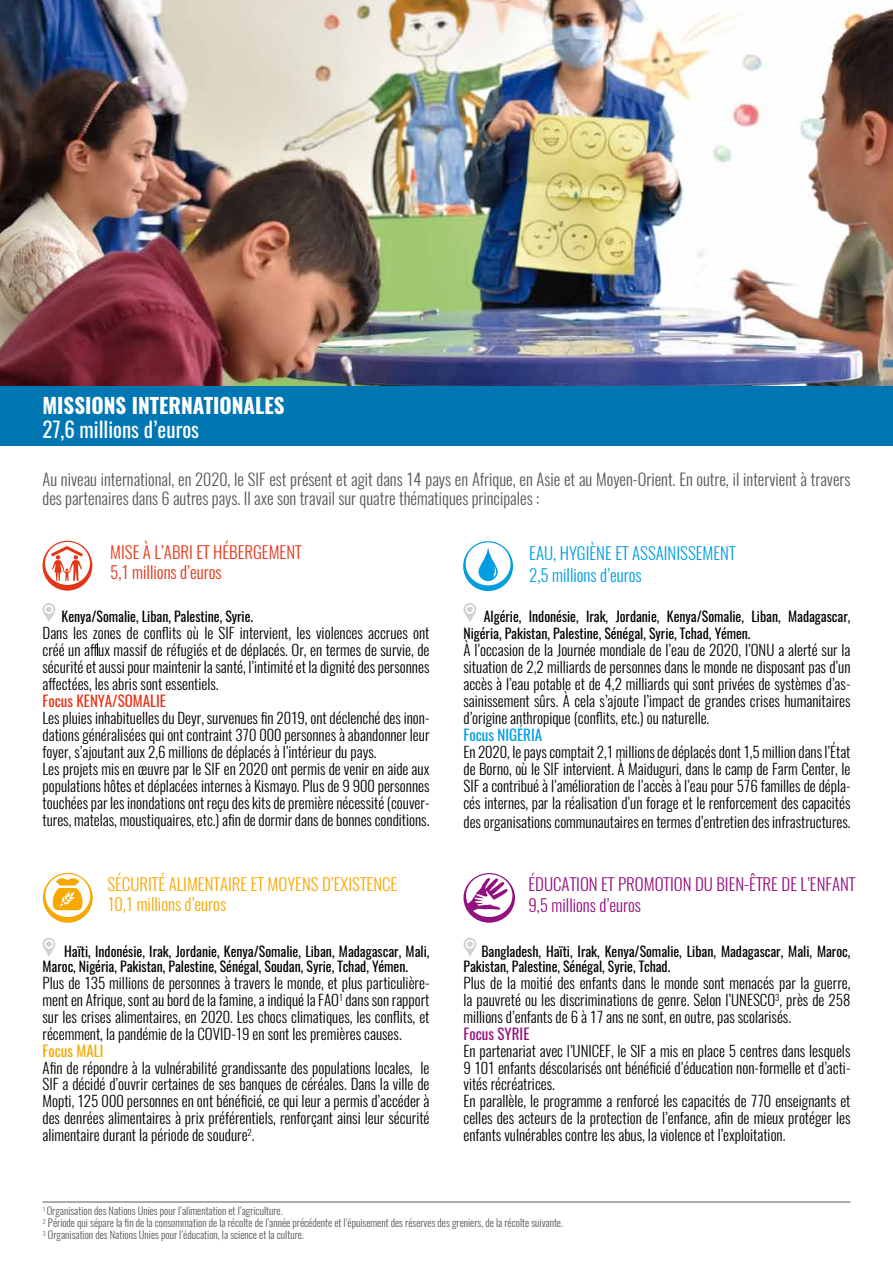
<style>
.page{position:relative;width:893px;height:1263px;background:#fff}
.page>*{position:absolute;margin:0;border:0;box-sizing:border-box;transform-origin:0 0}
.t1{font:700 21px "Oswald";color:#fff}
.t2{font:21px "Oswald";color:#fff}
.t3{font:300 16.95px/20.4px "Oswald";color:#93117e}
.t4{font:300 16.95px/20.4px "Oswald";color:#f7a800}
.t5{font:300 16.95px/22.6px "Oswald";color:#009ee0}
.t6{font:300 16.95px/20.4px "Oswald";color:#e53517}
.t7{font:300 16.5px/18.8px "Oswald";color:#58585a}
.t8{font:300 15px/17px "Oswald";color:#000;text-align:justify}
.t9{font:15px "Oswald";color:#e53517}
.t10{font:15px "Oswald";color:#009ee0}
.t11{font:15px "Oswald";color:#93117e}
.t12{font:15px "Oswald";color:#f7a800}
.t13{font:13.8px/15px "Oswald";color:#000}
.t14{font:300 10.5px/12px "Oswald";color:#58585a}
</style>
<div class="page">
<img style="left:0;top:0;width:893px;height:386px">
<div style="left:0;top:386px;width:893px;height:59px;background:#0076b3"></div>
<hr style="left:43px;top:1201px;width:807px;height:1px;background:#58585a">
<svg style="left:43px;top:603px;width:12px;height:19px"></svg>
<svg style="left:97px;top:644px;width:1px;height:12px"></svg>
<svg style="left:463px;top:603px;width:13px;height:19px"></svg>
<svg style="left:463px;top:938px;width:13px;height:18px"></svg>
<svg style="left:43px;top:541px;width:49px;height:50px"></svg>
<svg style="left:43px;top:938px;width:12px;height:18px"></svg>
<svg style="left:43px;top:873px;width:50px;height:50px"></svg>
<svg style="left:463px;top:873px;width:52px;height:50px"></svg>
<svg style="left:463px;top:541px;width:50px;height:50px"></svg>
<h1 class="t1" style="left:43px;top:391px;width:244px">MISSIONS INTERNATIONALES</h1>
<h1 class="t2" style="left:43px;top:415px;width:158px">27,6 millions d’euros</h1>
<p class="t7" style="left:43px;top:470px;width:809px">Au niveau international, en 2020, le SIF est présent et agit dans 14 pays en Afrique, en Asie et au Moyen-Orient. En outre, il intervient à travers des partenaires dans 6 autres pays. Il axe son travail sur quatre thématiques principales :</p>
<p class="t6" style="left:110px;top:542px;width:193px">MISE À L’ABRI ET HÉBERGEMENT<br>5,1 millions d’euros</p>
<p class="t13" style="left:62px;top:609px;width:193px">Kenya/Somalie, Liban, Palestine, Syrie.</p>
<p class="t8" style="left:43px;top:624px;width:388px">Dans les zones de conflits où le SIF intervient, les violences accrues ont créé un affux massif de réfugiés et de déplacés. Or, en termes de survie, de sécurité et aussi pour maintenir la santé, l’intimité et la dignité des personnes affectées, les abris sont essentiels.</p>
<p class="t9" style="left:43px;top:690px;width:91px">Focus Kenya/Somalie</p>
<p class="t8" style="left:43px;top:709px;width:388px;text-align:left">Les pluies inhabituelles du Deyr, survenues fin 2019, ont déclenché des inon&shy;dations généralisées qui ont contraint 370 000 personnes à abandonner leur foyer, s’ajoutant aux 2,6 millions de déplacés à l’intérieur du pays.<br>Les projets mis en œuvre par le SIF en 2020 ont permis de venir en aide aux populations hôtes et déplacées internes à Kismayo. Plus de 9 900 personnes touchées par les inondations ont reçu des kits de première nécessité (couver&shy;tures, matelas, moustiquaires, etc.) afin de dormir dans de bonnes conditions.</p>
<p class="t5" style="left:529px;top:542px;width:208px">EAU, HYGIÈNE ET ASSAINISSEMENT<br>2,5 millions d’euros</p>
<p class="t13" style="left:463px;top:608px;width:388px;line-height:17.2px;text-indent:20px">Algérie, Indonésie, Irak, Jordanie, Kenya/Somalie, Liban, Madagascar,<br>Nigéria, Pakistan, Palestine, Sénégal, Syrie, Tchad, Yémen.</p>
<p class="t8" style="left:463px;top:642px;width:389px">à l’occasion de la Journée mondiale de l’eau de 2020, l’ONU a alerté sur la situation de 2,2 milliards de personnes dans le monde ne disposant pas d’un accès à l’eau potable et de 4,2 milliards qui sont privées de systèmes d’as&shy;sainissement sûrs. À cela s’ajoute l’impact de grandes crises humanitaires d’origine anthropique (conflits, etc.) ou naturelle.</p>
<p class="t10" style="left:463px;top:724px;width:80px">Focus NIGéRIA</p>
<p class="t8" style="left:463px;top:743px;width:388px">En 2020, le pays comptait 2,1 millions de déplacés dont 1,5 million dans l’État de Borno, où le SIF intervient. à Maiduguri, dans le camp de Farm Center, le SIF a contribué à l’amélioration de l’accès à l’eau pour 576 familles de dépla&shy;cés internes, par la réalisation d’un forage et le renforcement des capacités</p>
<p class="t8" style="left:463px;top:813px;width:389px">des organisations communautaires en termes d’entretien des infrastructures.</p>
<p class="t4" style="left:107px;top:874px;width:292px">SÉCURITÉ ALIMENTAIRE ET MOYENS D’EXISTENCE<br>10,1 millions d’euros</p>
<p class="t3" style="left:528px;top:874px;width:329px">ÉDUCATION ET PROMOTION DU BIEN-ÊTRE DE L’ENFANT<br>9,5 millions d’euros</p>
<p class="t13" style="left:43px;top:944px;width:388px;text-indent:22px">Haïti, Indonésie, Irak, Jordanie, Kenya/Somalie, Liban, Madagascar, Mali,<br>Maroc, Nigéria, Pakistan, Palestine, Sénégal, Soudan, Syrie, Tchad, Yémen.</p>
<p class="t8" style="left:43px;top:974px;width:388px">Plus de 135 millions de personnes à travers le monde, et plus particulière&shy;ment en Afrique, sont au bord de la famine, a indiqué la FAO<sup>1</sup> dans son rapport sur les crises alimentaires, en 2020. Les chocs climatiques, les conflits, et récemment, la pandémie de la COVID-19 en sont les premières causes.</p>
<p class="t12" style="left:43px;top:1040px;width:62px">Focus MALI</p>
<p class="t8" style="left:43px;top:1059px;width:388px">Afin de répondre à la vulnérabilité grandissante des populations locales, le SIF a décidé d’ouvrir certaines de ses banques de céréales. Dans la ville de Mopti, 125 000 personnes en ont bénéficié, ce qui leur a permis d’accéder à des denrées alimentaires à prix préférentiels, renforçant ainsi leur sécurité alimentaire durant la période de soudure<sup>2</sup>.</p>
<p class="t13" style="left:463px;top:944px;width:388px;text-indent:18px">Bangladesh, Haïti, Irak, Kenya/Somalie, Liban, Madagascar, Mali, Maroc,<br>Pakistan, Palestine, Sénégal, Syrie, Tchad.</p>
<p class="t8" style="left:463px;top:974px;width:388px">Plus de la moitié des enfants dans le monde sont menacés par la guerre, la pauvreté ou les discriminations de genre. Selon l’Unesco</p>
<p class="t8" style="left:463px;top:991px;width:388px;text-indent:312px"><sup>3</sup>, près de 258 millions d’enfants de 6 à 17 ans ne sont, en outre, pas scolarisés.</p>
<p class="t11" style="left:463px;top:1023px;width:67px">Focus SYRIE</p>
<p class="t8" style="left:463px;top:1042px;width:388px;text-align:left">En partenariat avec l’UNICEF, le SIF a mis en place 5 centres dans lesquels 9 101 enfants déscolarisés ont bénéficié d’éducation non-formelle et d’acti&shy;vités récréatrices.<br>En parallèle, le programme a renforcé les capacités de 770 enseignants et celles des acteurs de la protection de l’enfance, afin de mieux protéger les enfants vulnérables contre les abus, la violence et l’exploitation.</p>
<p class="t14" style="left:43px;top:1205px;width:522px"><sup>1</sup> Organisation des Nations Unies pour l’alimentation et l’agriculture.<br><sup>2</sup> Période qui sépare la fin de la consommation de la récolte de l’année précédente et l’épuisement des réserves des greniers, de la récolte suivante.<br><sup>3</sup> Organisation des Nations Unies pour l’éducation, la science et la culture.</p>
</div>
